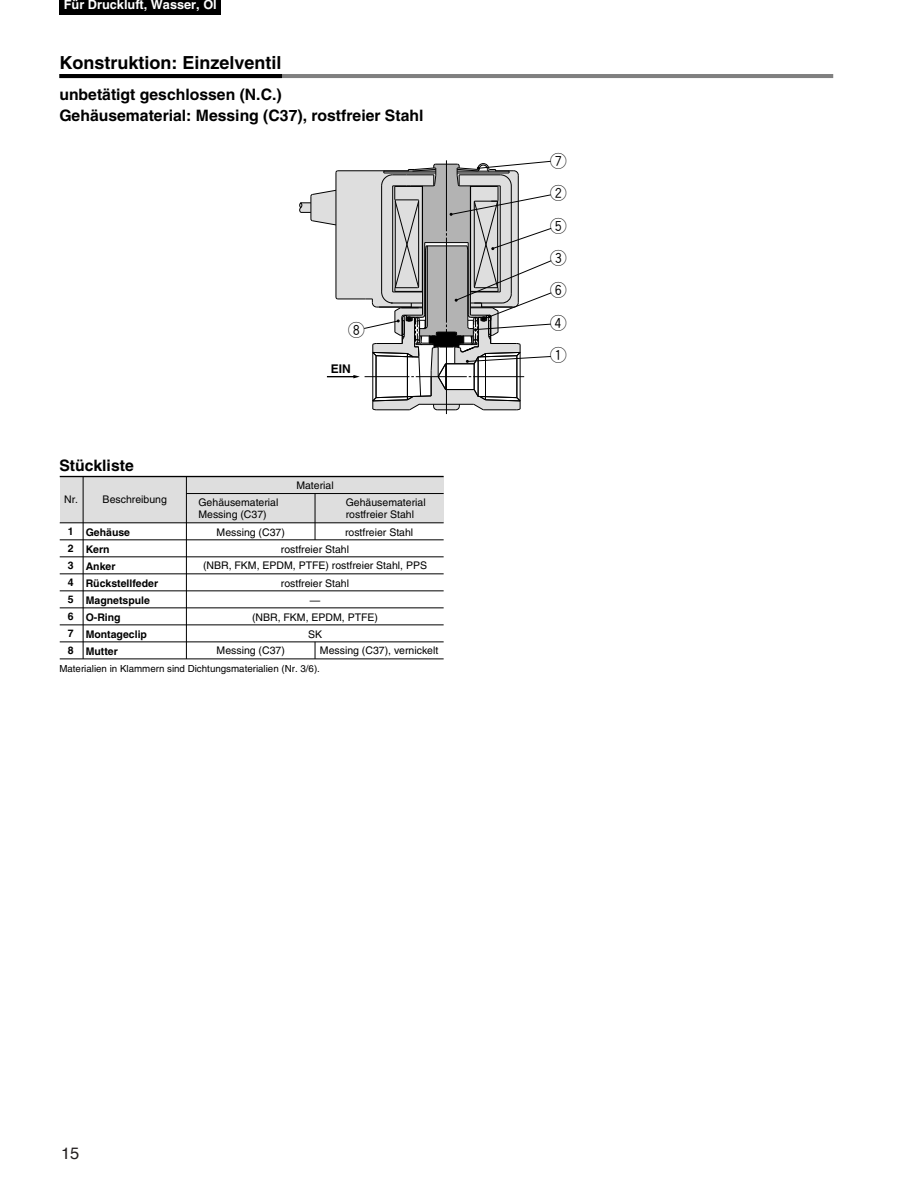
<style>
.page{position:relative;width:918px;height:1188px;background:#fff}
.page>*{position:absolute;margin:0;border:0;box-sizing:border-box;transform-origin:0 0}
.t1{font:700 18px "Helvetica";color:#000}
.t2{font:16.5px "Gth Hround";color:#000}
.t3{font:16.5px "Helvetica";color:#231f20}
.t4{font:700 15.75px/21.5px "Helvetica";color:#000}
.t5{font:700 12.75px "Helvetica";color:#fff}
.t6{font:700 12px "Helvetica";color:#000}
.t7{font:10.5px/12px "Helvetica";color:#000}
.t8{font:700 10.5px/17px "Helvetica";color:#000}
.t9{font:9.75px "Helvetica";color:#000}
</style>
<div class="page">
<hr style="left:59px;top:74px;width:774px;height:4px;background:#808080">
<hr style="left:59px;top:74px;width:223px;height:4px;background:#000">
<div style="left:60px;top:477px;width:384px;height:46px;background:#dedede"></div>
<hr style="left:60px;top:476px;width:384px;height:1px;background:#000">
<hr style="left:60px;top:523px;width:384px;height:1px;background:#000">
<hr style="left:60px;top:540px;width:384px;height:1px;background:#000">
<hr style="left:60px;top:557px;width:384px;height:1px;background:#000">
<hr style="left:60px;top:574px;width:384px;height:1px;background:#000">
<hr style="left:60px;top:591px;width:384px;height:1px;background:#000">
<hr style="left:60px;top:608px;width:384px;height:1px;background:#000">
<hr style="left:60px;top:625px;width:384px;height:1px;background:#000">
<hr style="left:60px;top:642px;width:384px;height:1px;background:#000">
<hr style="left:60px;top:659px;width:384px;height:1px;background:#000">
<hr style="left:186px;top:493px;width:258px;height:1px;background:#000">
<hr style="left:186px;top:477px;width:1px;height:182px;background:#000">
<hr style="left:315px;top:494px;width:1px;height:46px;background:#000">
<svg style="left:315px;top:642px;width:1px;height:17px"></svg>
<hr style="left:83px;top:477px;width:1px;height:182px;background:#000">
<svg style="left:299px;top:160px;width:253px;height:254px"></svg>
<div style="left:60px;top:0;width:161px;height:14px;background:#000"></div>
<p class="t5" style="left:64px;top:0;width:155px">Für Druckluft, Wasser, Öl</p>
<h1 class="t1" style="left:59px;top:56px;width:224px">Konstruktion: Einzelventil</h1>
<h3 class="t4" style="left:59px;top:85px;width:366px">unbetätigt geschlossen (N.C.)<br>Gehäusematerial: Messing (C37), rostfreier Stahl</h3>
<h2 class="t2" style="left:348px;top:322px;width:18px">I</h2>
<p class="t6" style="left:331px;top:364px;width:22px">EIN</p>
<h3 class="t4" style="left:59px;top:456px;width:76px">Stückliste</h3>
<p class="t7" style="left:64px;top:494px;width:104px">Nr. Beschreibung</p>
<p class="t8" style="left:86px;top:525px;width:74px">Gehäuse<br>Kern<br>Anker<br>Rückstellfeder<br>Magnetspule<br>O-Ring<br>Montageclip<br>Mutter</p>
<p class="t7" style="left:296px;top:480px;width:39px">Material</p>
<p class="t7" style="left:198px;top:497px;width:81px">Gehäusematerial<br>Messing (C37)</p>
<p class="t7" style="left:346px;top:497px;width:81px">Gehäusematerial rostfreier Stahl</p>
<p class="t7" style="left:345px;top:527px;width:70px">rostfreier Stahl</p>
<p class="t8" style="left:68px;top:524px;width:7px;text-align:justify">1<br>2<br>3<br>4<br>5<br>6<br>7<br>8</p>
<p class="t9" style="left:59px;top:664px;width:262px">Materialien in Klammern sind Dichtungsmaterialien (Nr. 3/6).</p>
<p class="t7" style="left:217px;top:527px;width:70px">Messing (C37)</p>
<p class="t7" style="left:281px;top:544px;width:70px">rostfreier Stahl</p>
<p class="t7" style="left:203px;top:561px;width:226px">(NBR, FKM, EPDM, PTFE) rostfreier Stahl, PPS</p>
<p class="t7" style="left:281px;top:578px;width:70px">rostfreier Stahl</p>
<p class="t7" style="left:310px;top:595px;width:12px">—</p>
<p class="t7" style="left:252px;top:612px;width:128px">(NBR, FKM, EPDM, PTFE)</p>
<p class="t7" style="left:308px;top:629px;width:16px">SK</p>
<p class="t7" style="left:217px;top:645px;width:70px">Messing (C37)</p>
<p class="t7" style="left:320px;top:645px;width:120px">Messing (C37), vernickelt</p>
<h2 class="t2" style="left:550px;top:153px;width:18px">U</h2>
<h2 class="t2" style="left:550px;top:186px;width:18px">W</h2>
<h2 class="t2" style="left:550px;top:218px;width:18px">T</h2>
<h2 class="t2" style="left:550px;top:251px;width:18px">E</h2>
<h2 class="t2" style="left:550px;top:283px;width:18px">Y</h2>
<h2 class="t2" style="left:550px;top:316px;width:18px">R</h2>
<h2 class="t2" style="left:550px;top:348px;width:18px">Q</h2>
<h2 class="t3" style="left:61px;top:1146px;width:20px">15</h2>
</div>
